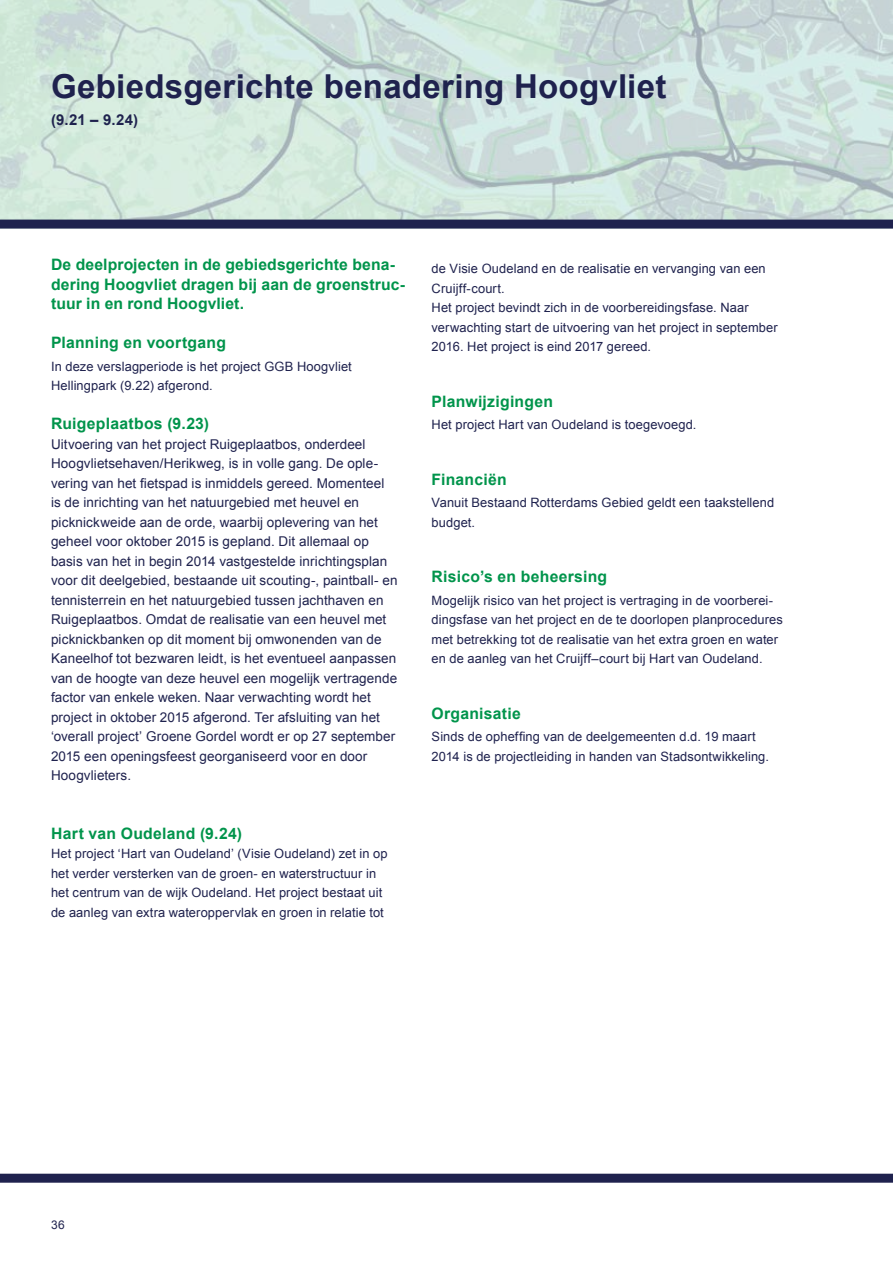
<style>
.page{position:relative;width:893px;height:1263px;background:#fff}
.page>*{position:absolute;margin:0;border:0;box-sizing:border-box;transform-origin:0 0}
.t1{font:700 33px "Arial";letter-spacing:.01em;color:#1f224e}
.t2{font:700 15.75px/19.5px "Arial";letter-spacing:.015em;color:#00944b}
.t3{font:700 15px "Arial";color:#1f224e}
.t4{font:13.5px/19.5px "Arial";letter-spacing:.005em;color:#1f224e}
.t5{font:12.9px/19.5px "Arial";letter-spacing:.01em;color:#1f224e}
.t6{font:12px "Arial";color:#1f224e}
</style>
<div class="page">
<div style="left:0;top:1174px;width:893px;height:9px;background:#1f224e"></div>
<img style="left:0;top:0;width:893px;height:220px">
<div style="left:0;top:220px;width:893px;height:9px;background:#1f224e"></div>
<h1 class="t1" style="left:51px;top:64px;width:617px">Gebiedsgerichte benadering Hoogvliet</h1>
<p class="t3" style="left:51px;top:109px;width:89px">(9.21 – 9.24)</p>
<p class="t2" style="left:51px;top:255px;width:356px">De deelprojecten in de gebiedsgerichte bena&shy;dering Hoogvliet dragen bij aan de groenstruc&shy;tuur in en rond Hoogvliet.</p>
<p class="t2" style="left:51px;top:333px;width:177px">Planning en voortgang</p>
<p class="t5" style="left:51px;top:356px;width:302px">In deze verslagperiode is het project GGB Hoogvliet<br>Hellingpark (9.22) afgerond.</p>
<p class="t2" style="left:51px;top:414px;width:160px">Ruigeplaatbos (9.23)</p>
<p class="t4" style="left:51px;top:434px;width:348px">Uitvoering van het project Ruigeplaatbos, onderdeel Hoogvlietsehaven/Herikweg, is in volle gang. De ople&shy;vering van het fietspad is inmiddels gereed. Momenteel is de inrichting van het natuurgebied met heuvel en picknickweide aan de orde, waarbij oplevering van het geheel voor oktober 2015 is gepland. Dit allemaal op basis van het in begin 2014 vastgestelde inrichtingsplan voor dit deelgebied, bestaande uit scouting-, paintball- en tennisterrein en het natuurgebied tussen jachthaven en Ruigeplaatbos. Omdat de realisatie van een heuvel met picknickbanken op dit moment bij omwonenden van de Kaneelhof tot bezwaren leidt, is het eventueel aanpassen van de hoogte van deze heuvel een mogelijk vertragende factor van enkele weken. Naar verwachting wordt het project in oktober 2015 afgerond. Ter afsluiting van het ‘overall project’ Groene Gordel wordt er op 27 september 2015 een openingsfeest georganiseerd voor en door Hoogvlieters.</p>
<p class="t2" style="left:51px;top:824px;width:192px">Hart van Oudeland (9.24)</p>
<p class="t5" style="left:51px;top:844px;width:338px">Het project ‘Hart van Oudeland’ (Visie Oudeland) zet in op het verder versterken van de groen- en waterstructuur in het centrum van de wijk Oudeland. Het project bestaat uit de aanleg van extra wateroppervlak en groen in relatie tot</p>
<p class="t5" style="left:432px;top:259px;width:348px">de Visie Oudeland en de realisatie en vervanging van een Cruijff-court.<br>Het project bevindt zich in de voorbereidingsfase. Naar verwachting start de uitvoering van het project in september 2016. Het project is eind 2017 gereed.</p>
<p class="t2" style="left:432px;top:392px;width:123px">Planwijzigingen</p>
<p class="t5" style="left:432px;top:415px;width:266px">Het project Hart van Oudeland is toegevoegd.</p>
<p class="t2" style="left:432px;top:470px;width:77px">Financiën</p>
<p class="t5" style="left:432px;top:493px;width:344px">Vanuit Bestaand Rotterdams Gebied geldt een taakstellend budget.</p>
<p class="t2" style="left:432px;top:567px;width:177px">Risico’s en beheersing</p>
<p class="t5" style="left:432px;top:590px;width:353px">Mogelijk risico van het project is vertraging in de voorberei&shy;dingsfase van het project en de te doorlopen planprocedures met betrekking tot de realisatie van het extra groen en water en de aanleg van het Cruijff–court bij Hart van Oudeland.</p>
<p class="t2" style="left:432px;top:704px;width:91px">Organisatie</p>
<p class="t5" style="left:432px;top:727px;width:339px">Sinds de opheffing van de deelgemeenten d.d. 19 maart<br>2014 is de projectleiding in handen van Stadsontwikkeling.</p>
<p class="t6" style="left:51px;top:1216px;width:15px">36</p>
</div>
